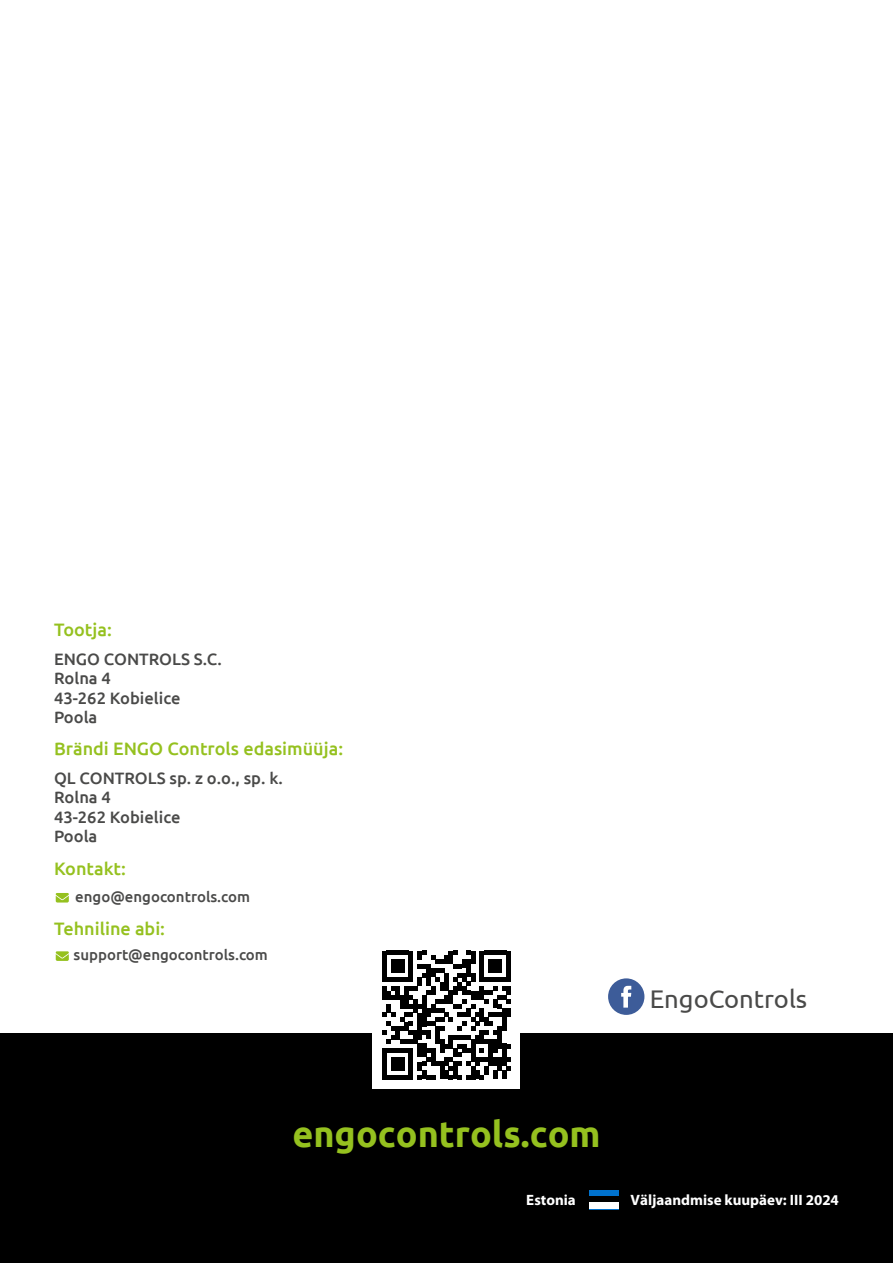
<style>
.page{position:relative;width:893px;height:1263px;background:#fff}
.page>*{position:absolute;margin:0;border:0;box-sizing:border-box;transform-origin:0 0}
.t1{font:700 36px "Ubuntu";color:#95c11f}
.t2{font:25.5px "Ubuntu";color:#4a4a49}
.t3{font:500 18px "Ubuntu";color:#95c11f}
.t4{font:500 16.5px/19.5px "Ubuntu";color:#4a4a49}
.t5{font:500 15px "Ubuntu";color:#4a4a49}
.t6{font:700 15px "Myriad Pro";color:#fff}
</style>
<div class="page">
<div style="left:0;top:1033px;width:893px;height:230px;background:#000"></div>
<div style="left:373px;top:941px;width:147px;height:148px;background:#fff"></div>
<svg style="left:382px;top:951px;width:129px;height:128px"></svg>
<svg style="left:56px;top:893px;width:13px;height:9px"></svg>
<svg style="left:56px;top:951px;width:13px;height:10px"></svg>
<div style="left:608px;top:978px;width:36px;height:37px;background:#3d5c99;border-radius:50%"></div>
<svg style="left:621px;top:986px;width:10px;height:22px"></svg>
<div style="left:589px;top:1190px;width:30px;height:19px;background:#0072ce"></div>
<svg style="left:589px;top:1196px;width:30px;height:7px"></svg>
<div style="left:589px;top:1203px;width:30px;height:6px;background:#fff"></div>
<p class="t3" style="left:54px;top:618px;width:59px">Tootja:</p>
<p class="t4" style="left:54px;top:648px;width:169px">ENGO CONTROLS S.C.<br>Rolna 4<br>43-262 Kobielice<br>Poola</p>
<p class="t3" style="left:54px;top:738px;width:291px">Brändi ENGO Controls edasimüüja:</p>
<p class="t4" style="left:54px;top:768px;width:230px">QL CONTROLS sp. z o.o., sp. k.<br>Rolna 4<br>43-262 Kobielice<br>Poola</p>
<p class="t3" style="left:54px;top:857px;width:73px">Kontakt:</p>
<p class="t5" style="left:75px;top:887px;width:176px">engo@engocontrols.com</p>
<p class="t3" style="left:54px;top:917px;width:113px">Tehniline abi:</p>
<p class="t5" style="left:74px;top:945px;width:196px">support@engocontrols.com</p>
<h2 class="t2" style="left:650px;top:983px;width:159px">EngoControls</h2>
<h1 class="t1" style="left:292px;top:1112px;width:310px">engocontrols.com</h1>
<p class="t6" style="left:526px;top:1190px;width:51px">Estonia</p>
<p class="t6" style="left:631px;top:1190px;width:210px">Väljaandmise kuupäev: III 2024</p>
</div>
